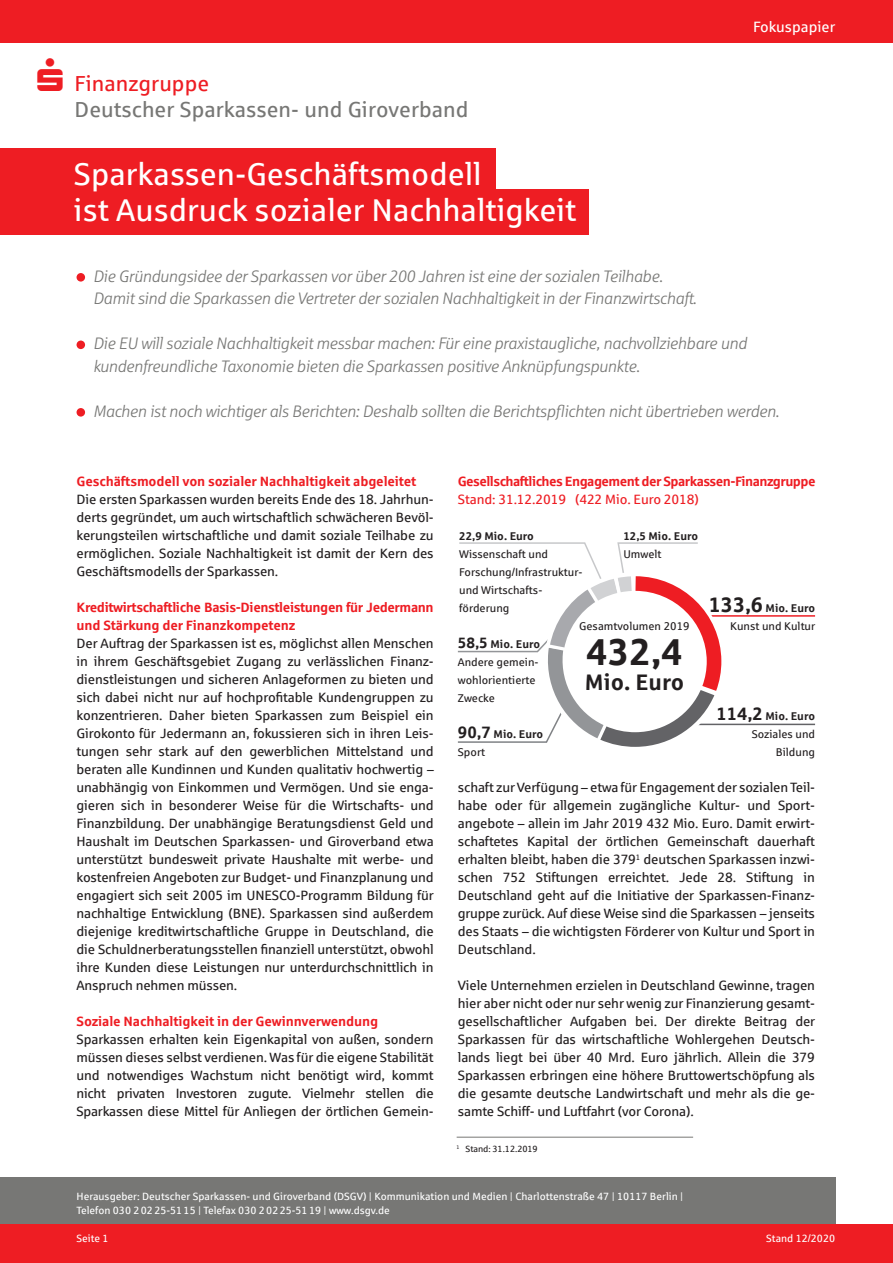
<style>
.page{position:relative;width:893px;height:1263px;background:#fff}
.page>*{position:absolute;margin:0;border:0;box-sizing:border-box;transform-origin:0 0}
.t1{font:700 37.5px "Sparkasse Rg";color:#231f20}
.t2{font:31.5px/36px "Sparkasse Rg";color:#fff}
.t3{font:700 22.5px "Sparkasse Rg";color:#231f20}
.t4{font:21.75px "Sparkasse Rg";color:#777775}
.t5{font:21.75px "Sparkasse Rg";color:#ee1d23}
.t6{font:italic 16.5px/22.5px "Sparkasse Lt";letter-spacing:-.02em;color:#777775}
.t7{font:15px "Sparkasse Rg";color:#fff}
.t8{font:13.5px/18px "Sparkasse Rg";letter-spacing:-.01em;color:#231f20;text-align:justify}
.t9{font:700 13.5px/18px "Sparkasse Rg";letter-spacing:-.025em;color:#ee1d23}
.t10{font:13.5px "Sparkasse Rg";letter-spacing:-.01em;color:#ee1d23}
.t11{font:11.25px/18px "Sparkasse Rg";color:#231f20}
.t12{font:700 11.25px/18px "Sparkasse Rg";color:#231f20}
.t13{font:10.5px/14.9px "Sparkasse Rg";color:#fff}
.t14{font:9px "Sparkasse Rg";letter-spacing:-.01em;color:#231f20}
.s1{font-weight:700;font-size:21px}
.s2{font-weight:700}
.s3{font-weight:700;font-size:15px}
.s4{font-size:16.5px}
.s5{font-weight:400}
.s6{font-weight:700;font-size:18px}
</style>
<div class="page">
<div style="left:0;top:1177px;width:835px;height:67px;background:#777775"></div>
<div style="left:0;top:0;width:893px;height:43px;background:#ee1d23"></div>
<div style="left:0;top:1224px;width:893px;height:39px;background:#ee1d23"></div>
<hr style="left:457px;top:1137px;width:236px;height:1px;background:#777775">
<hr style="left:700px;top:615px;width:115px;height:2px;background:#ee1d23">
<hr style="left:687px;top:724px;width:128px;height:1px;background:#636366">
<div style="left:0;top:189px;width:589px;height:45px;background:#ee1d23"></div>
<div style="left:0;top:149px;width:495px;height:45px;background:#ee1d23"></div>
<div style="left:77px;top:273px;width:8px;height:9px;background:#ee1d23;border-radius:50%"></div>
<div style="left:77px;top:341px;width:8px;height:8px;background:#ee1d23;border-radius:50%"></div>
<div style="left:77px;top:408px;width:8px;height:9px;background:#ee1d23;border-radius:50%"></div>
<svg style="left:457px;top:542px;width:272px;height:205px"></svg>
<h3 class="t5" style="left:75px;top:70px;width:136px">Finanzgruppe</h3>
<h3 class="t4" style="left:75px;top:96px;width:395px">Deutscher Sparkassen- und Giroverband</h3>
<h2 class="t2" style="left:74px;top:155px;width:504px">Sparkassen-Geschäftsmodell<br>ist Ausdruck sozialer Nachhaltigkeit</h2>
<p class="t7" style="left:753px;top:18px;width:84px">Fokuspapier</p>
<p class="t6" style="left:93px;top:264px;width:605px">Die Gründungsidee der Sparkassen vor über 200 Jahren ist eine der sozialen Teilhabe.<br>Damit sind die Sparkassen die Vertreter der sozialen Nachhaltigkeit in der Finanzwirtschaft.</p>
<p class="t6" style="left:93px;top:332px;width:655px">Die EU will soziale Nachhaltigkeit messbar machen: Für eine praxistaugliche, nachvollziehbare und kundenfreundliche Taxonomie bieten die Sparkassen positive Anknüpfungspunkte.</p>
<p class="t6" style="left:93px;top:399px;width:688px">Machen ist noch wichtiger als Berichten: Deshalb sollten die Berichtspflichten nicht übertrieben werden.</p>
<p class="t9" style="left:77px;top:472px;width:341px">Geschäftsmodell von sozialer Nachhaltigkeit abgeleitet</p>
<p class="t8" style="left:77px;top:490px;width:359px">Die ersten Sparkassen wurden bereits Ende des 18. Jahrhun&shy;derts gegründet, um auch wirtschaftlich schwächeren Bevöl&shy;kerungsteilen wirtschaftliche und damit soziale Teilhabe zu ermöglichen. Soziale Nachhaltigkeit ist damit der Kern des Geschäftsmodells der Sparkassen.</p>
<p class="t9" style="left:77px;top:598px;width:359px">Kreditwirtschaftliche Basis-Dienstleistungen für Jedermann und Stärkung der Finanzkompetenz</p>
<p class="t8" style="left:77px;top:634px;width:359px">Der Auftrag der Sparkassen ist es, möglichst allen Menschen in ihrem Geschäftsgebiet Zugang zu verlässlichen Finanz&shy;dienstleistungen und sicheren Anlageformen zu bieten und sich dabei nicht nur auf hochprofitable Kundengruppen zu konzentrieren. Daher bieten Sparkassen zum Beispiel ein Girokonto für Jedermann an, fokussieren sich in ihren Leis&shy;tungen sehr stark auf den gewerblichen Mittelstand und beraten alle Kundinnen und Kunden qualitativ hochwertig – unabhängig von Einkommen und Vermögen. Und sie enga&shy;gieren sich in besonderer Weise für die Wirtschafts- und Finanzbildung. Der unabhängige Beratungsdienst Geld und Haushalt im Deutschen Sparkassen- und Giroverband etwa unterstützt bundesweit private Haushalte mit werbe- und kostenfreien Angeboten zur Budget- und Finanzplanung und engagiert sich seit 2005 im UNESCO-Programm Bildung für nachhaltige Entwicklung (BNE). Sparkassen sind außerdem diejenige kreditwirtschaftliche Gruppe in Deutschland, die die Schuldnerberatungsstellen finanziell unterstützt, obwohl ihre Kunden diese Leistungen nur unterdurchschnittlich in Anspruch nehmen müssen.</p>
<p class="t9" style="left:77px;top:1012px;width:303px">Soziale Nachhaltigkeit in der Gewinnverwendung</p>
<p class="t8" style="left:77px;top:1030px;width:359px">Sparkassen erhalten kein Eigenkapital von außen, sondern müssen dieses selbst verdienen. Was für die eigene Stabilität und notwendiges Wachstum nicht benötigt wird, kommt nicht privaten Investoren zugute. Vielmehr stellen die Sparkassen diese Mittel für Anliegen der örtlichen Gemein-</p>
<p class="t9" style="left:458px;top:472px;width:359px">Gesellschaftliches Engagement der Sparkassen-Finanzgruppe</p>
<p class="t10" style="left:458px;top:491px;width:243px">Stand: 31.12.2019 (422 Mio. Euro 2018)</p>
<p class="t12" style="left:459px;top:527px;width:76px">22,9 Mio. Euro</p>
<p class="t11" style="left:459px;top:545px;width:125px">Wissenschaft und<br>Forschung/Infrastruktur&shy;und Wirtschafts&shy;förderung</p>
<p class="t12" style="left:623px;top:527px;width:76px">12,5 Mio. Euro</p>
<p class="t11" style="left:623px;top:545px;width:40px">Umwelt</p>
<p class="t11" style="left:709px;top:599px;width:108px;text-align:right"><span class="s1">133,6</span> <span class="s2">Mio. Euro<br></span>Kunst und Kultur</p>
<p class="t11" style="left:579px;top:617px;width:112px">Gesamtvolumen 2019</p>
<h1 class="t1" style="left:586px;top:627px;width:98px">432,4</h1>
<h3 class="t3" style="left:585px;top:668px;width:101px">Mio. Euro</h3>
<p class="t11" style="left:458px;top:635px;width:84px"><span class="s3">58,5</span> <span class="s2">Mio. Euro<br></span>Andere gemein&shy;wohlorientierte<br>Zwecke</p>
<p class="t12" style="left:458px;top:725px;width:87px"><span class="s4">90,7</span> Mio. Euro<br><span class="s5">Sport</span></p>
<p class="t11" style="left:716px;top:707px;width:100px;text-align:right"><span class="s6">114,2</span> <span class="s2">Mio. Euro<br></span>Soziales und<br>Bildung</p>
<p class="t8" style="left:458px;top:778px;width:359px">schaft zur Verfügung – etwa für Engagement der sozialen Teil&shy;habe oder für allgemein zugängliche Kultur- und Sport&shy;angebote – allein im Jahr 2019 432 Mio. Euro. Damit erwirt&shy;schaftetes Kapital der örtlichen Gemeinschaft dauerhaft erhalten bleibt, haben die 379<sup>1</sup> deutschen Sparkassen inzwi&shy;schen 752 Stiftungen erreichtet. Jede 28. Stiftung in Deutschland geht auf die Initiative der Sparkassen-Finanz&shy;gruppe zurück. Auf diese Weise sind die Sparkassen – jenseits des Staats – die wichtigsten Förderer von Kultur und Sport in Deutschland.</p>
<p class="t8" style="left:458px;top:976px;width:359px">Viele Unternehmen erzielen in Deutschland Gewinne, tragen hier aber nicht oder nur sehr wenig zur Finanzierung gesamt&shy;gesellschaftlicher Aufgaben bei. Der direkte Beitrag der Sparkassen für das wirtschaftliche Wohlergehen Deutsch&shy;lands liegt bei über 40 Mrd. Euro jährlich. Allein die 379<br>Sparkassen erbringen eine höhere Bruttowertschöpfung als die gesamte deutsche Landwirtschaft und mehr als die ge&shy;samte Schiff- und Luftfahrt (vor Corona).</p>
<p class="t14" style="left:457px;top:1143px;width:83px"><sup>1</sup> Stand: 31.12.2019</p>
<p class="t13" style="left:77px;top:1188px;width:608px">Herausgeber: Deutscher Sparkassen- und Giroverband (DSGV) | Kommunikation und Medien | Charlottenstraße 47 | 10117 Berlin |<br>Telefon 030 20225-5115 | Telefax 030 20225-5119 | www.dsgv.de</p>
<p class="t13" style="left:77px;top:1230px;width:34px">Seite 1</p>
<p class="t13" style="left:766px;top:1230px;width:70px">Stand 12/2020</p>
</div>
